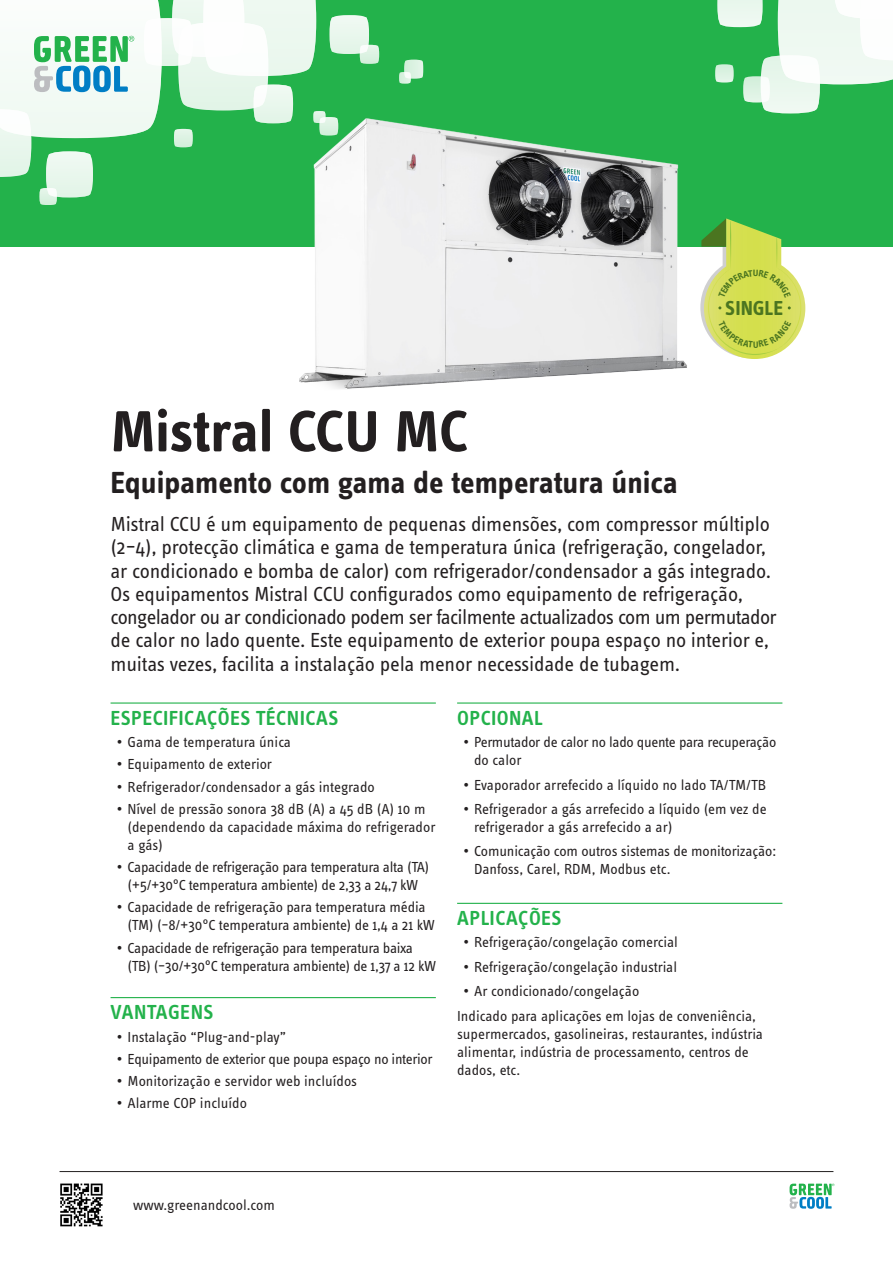
<style>
.page{position:relative;width:893px;height:1263px;background:#fff}
.page>*{position:absolute;margin:0;border:0;box-sizing:border-box;transform-origin:0 0}
.Rubrik{font:700 60px "Info OT Text";letter-spacing:-.01em;color:#231f20}
.Rubrik-2{font:700 31.5px "Info OT Text";color:#231f20}
.Ingress{font:21px/23.2px "Info OT Text";letter-spacing:-.01em;color:#231f20}
.Rubrik_2{font:600 21px "Info OT Text";letter-spacing:.02em;color:#23b24b}
.t1{font:700 20.85px "Info OT Text";color:#4b7520}
.t2{font:15px/18px "Info OT Text";letter-spacing:-.01em;color:#231f20}
</style>
<div class="page">
<div style="left:0;top:0;width:893px;height:247px;background:#23b24b"></div>
<svg style="left:399px;top:60px;width:24px;height:24px"></svg>
<svg style="left:0;top:0;width:379px;height:205px"></svg>
<svg style="left:715px;top:0;width:178px;height:113px"></svg>
<svg style="left:790px;top:1183px;width:44px;height:26px"></svg>
<hr style="left:60px;top:1171px;width:773px;height:1px;background:#231f20">
<img style="left:60px;top:1183px;width:43px;height:44px">
<hr style="left:111px;top:702px;width:325px;height:2px;background:#23b24b">
<hr style="left:111px;top:997px;width:325px;height:1px;background:#23b24b">
<hr style="left:457px;top:702px;width:325px;height:2px;background:#23b24b">
<hr style="left:457px;top:903px;width:325px;height:1px;background:#23b24b">
<img style="left:292px;top:113px;width:395px;height:276px">
<svg style="left:700px;top:218px;width:105px;height:141px"></svg>
<p class="Rubrik" style="left:111px;top:394px;width:360px">Mistral CCU MC</p>
<p class="Rubrik-2" style="left:111px;top:463px;width:569px">Equipamento com gama de temperatura única</p>
<h3 class="t1" style="left:725px;top:296px;width:60px">SINGLE</h3>
<p class="Ingress" style="left:111px;top:512px;width:668px">Mistral CCU é um equipamento de pequenas dimensões, com compressor múltiplo (2–4), protecção climática e gama de temperatura única (refrigeração, congelador, ar condicionado e bomba de calor) com refrigerador/condensador a gás integrado.<br>Os equipamentos Mistral CCU configurados como equipamento de refrigeração, congelador ou ar condicionado podem ser facilmente actualizados com um permutador de calor no lado quente. Este equipamento de exterior poupa espaço no interior e, muitas vezes, facilita a instalação pela menor necessidade de tubagem.</p>
<p class="Rubrik_2" style="left:111px;top:705px;width:229px">ESPECIFICAÇÕES TÉCNICAS</p>
<p class="t2" style="left:117px;top:733px;width:176px">• Gama de temperatura única</p>
<p class="t2" style="left:117px;top:755px;width:157px">• Equipamento de exterior</p>
<p class="t2" style="left:117px;top:777px;width:259px">• Refrigerador/condensador a gás integrado</p>
<p class="t2" style="left:128px;top:800px;width:309px;text-indent:-11px">• Nível de pressão sonora 38 dB (A) a 45 dB (A) 10 m (dependendo da capacidade máxima do refrigerador a gás)</p>
<p class="t2" style="left:117px;top:858px;width:314px;text-align:center">• Capacidade de refrigeração para temperatura alta (TA) (+5/+30°C temperatura ambiente) de 2,33 a 24,7 kW</p>
<p class="t2" style="left:128px;top:898px;width:309px;text-indent:-11px">• Capacidade de refrigeração para temperatura média (TM) (–8/+30°C temperatura ambiente) de 1,4 a 21 kW</p>
<p class="t2" style="left:128px;top:938px;width:310px;text-indent:-11px">• Capacidade de refrigeração para temperatura baixa (TB) (–30/+30°C temperatura ambiente) de 1,37 a 12 kW</p>
<p class="Rubrik_2" style="left:111px;top:999px;width:104px">VANTAGENS</p>
<p class="t2" style="left:117px;top:1027px;width:171px">• Instalação “Plug-and-play”</p>
<p class="t2" style="left:117px;top:1050px;width:317px">• Equipamento de exterior que poupa espaço no interior</p>
<p class="t2" style="left:117px;top:1072px;width:242px">• Monitorização e servidor web incluídos</p>
<p class="t2" style="left:117px;top:1094px;width:132px">• Alarme COP incluído</p>
<p class="Rubrik_2" style="left:457px;top:705px;width:87px">OPCIONAL</p>
<p class="t2" style="left:474px;top:733px;width:304px;text-indent:-11px">• Permutador de calor no lado quente para recuperação do calor</p>
<p class="t2" style="left:463px;top:775px;width:304px">• Evaporador arrefecido a líquido no lado TA/TM/TB</p>
<p class="t2" style="left:474px;top:800px;width:294px;text-indent:-11px">• Refrigerador a gás arrefecido a líquido (em vez de refrigerador a gás arrefecido a ar)</p>
<p class="t2" style="left:474px;top:842px;width:304px;text-indent:-11px">• Comunicação com outros sistemas de monitorização:<br>Danfoss, Carel, RDM, Modbus etc.</p>
<p class="Rubrik_2" style="left:457px;top:905px;width:106px">APLICAÇÕES</p>
<p class="t2" style="left:463px;top:933px;width:216px">• Refrigeração/congelação comercial</p>
<p class="t2" style="left:463px;top:957px;width:215px">• Refrigeração/congelação industrial</p>
<p class="t2" style="left:463px;top:982px;width:177px">• Ar condicionado/congelação</p>
<p class="t2" style="left:457px;top:1006px;width:307px">Indicado para aplicações em lojas de conveniência, supermercados, gasolineiras, restaurantes, indústria alimentar, indústria de processamento, centros de dados, etc.</p>
<p class="t2" style="left:133px;top:1195px;width:143px">www.greenandcool.com</p>
</div>
